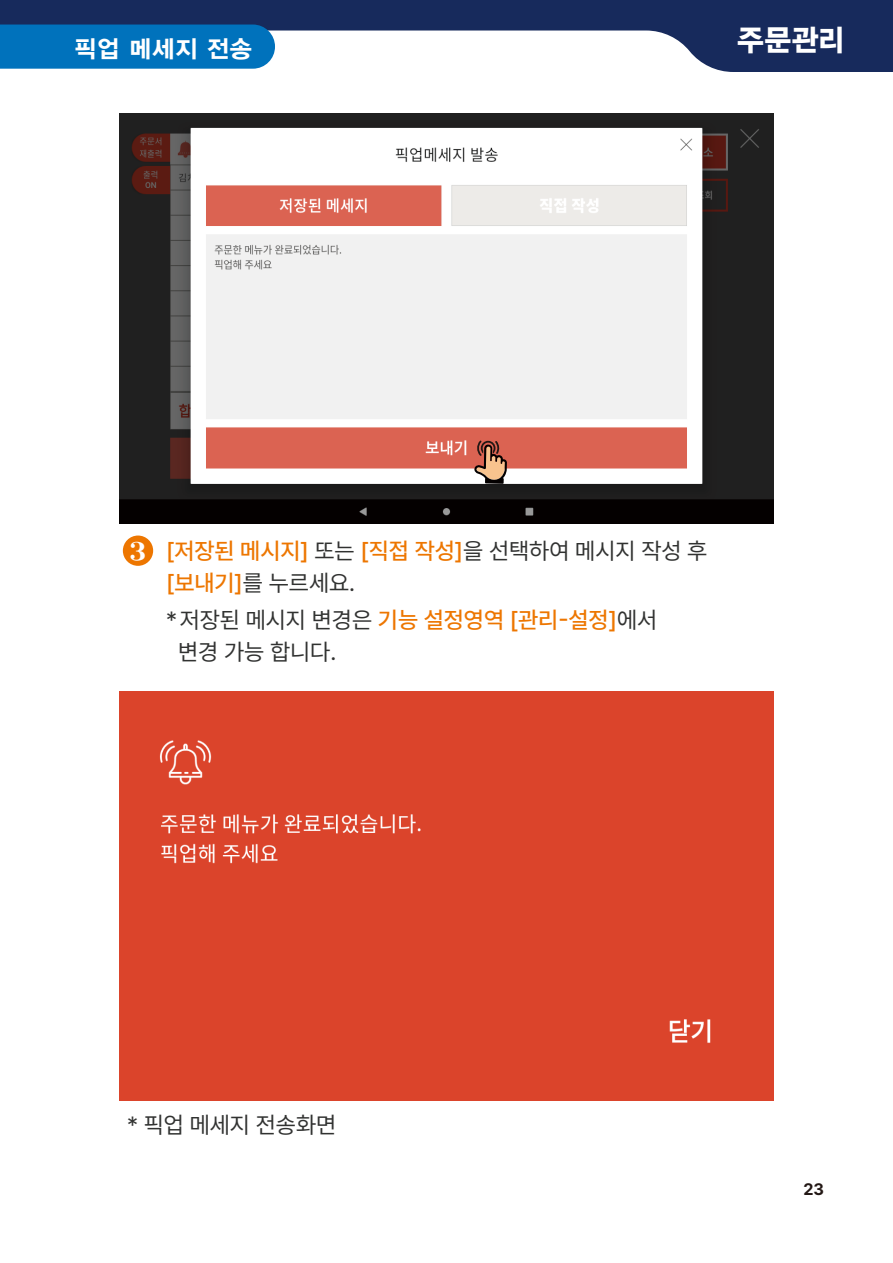
<style>
.page{position:relative;width:893px;height:1263px;background:#fff}
.page>*{position:absolute;margin:0;border:0;box-sizing:border-box;transform-origin:0 0}
.t1{font:30px "YDIYGO360";color:#fff;scale:.95 1}
.t2{font:24px "YDIYGO350";letter-spacing:.03em;color:#fff}
.t3{font:24px "Cafe 24 Classic Type";color:#fff}
.t4{font:23.25px/31.5px "Pretendard";color:#313231}
.t5{font:500 23.25px/31.5px "Pretendard";color:#ed7600}
.t6{font:700 16.5px "Pretendard";color:#231815}
.s1{font-weight:400;color:#313231}
.s2{font-weight:500;color:#ed7600}
</style>
<div class="page">
<svg style="left:0;top:0;width:893px;height:72px;fill:#172a5c"></svg>
<div style="left:0;top:25px;width:275px;height:44px;background:#0072bc"></div>
<div style="left:119px;top:691px;width:655px;height:409px;background:#db442b"></div>
<img style="left:119px;top:114px;width:655px;height:409px">
<div style="left:123px;top:535px;width:30px;height:31px;background:#ed7600;border-radius:50%"></div>
<svg style="left:474px;top:441px;width:33px;height:43px"></svg>
<p class="t2" style="left:75px;top:36px;width:179px">픽업 메세지 전송</p>
<p class="t1" style="left:737px;top:23px;width:114px">주문관리</p>
<p class="t3" style="left:130px;top:535px;width:18px">3</p>
<p class="t5" style="left:166px;top:534px;width:543px">[저장된 메시지] <span class="s1">또는</span> [직접 작성]<span class="s1">을 선택하여 메시지 작성 후 </span>[보내기]<span class="s1">를 누르세요.</span></p>
<p class="t4" style="left:178px;top:603px;width:481px;text-indent:-12px">*저장된 메시지 변경은 <span class="s2">기능 설정영역 [관리-설정]</span>에서 변경 가능 합니다.</p>
<p class="t4" style="left:127px;top:1108px;width:210px">* 픽업 메세지 전송화면</p>
<p class="t6" style="left:803px;top:1177px;width:22px">23</p>
</div>
